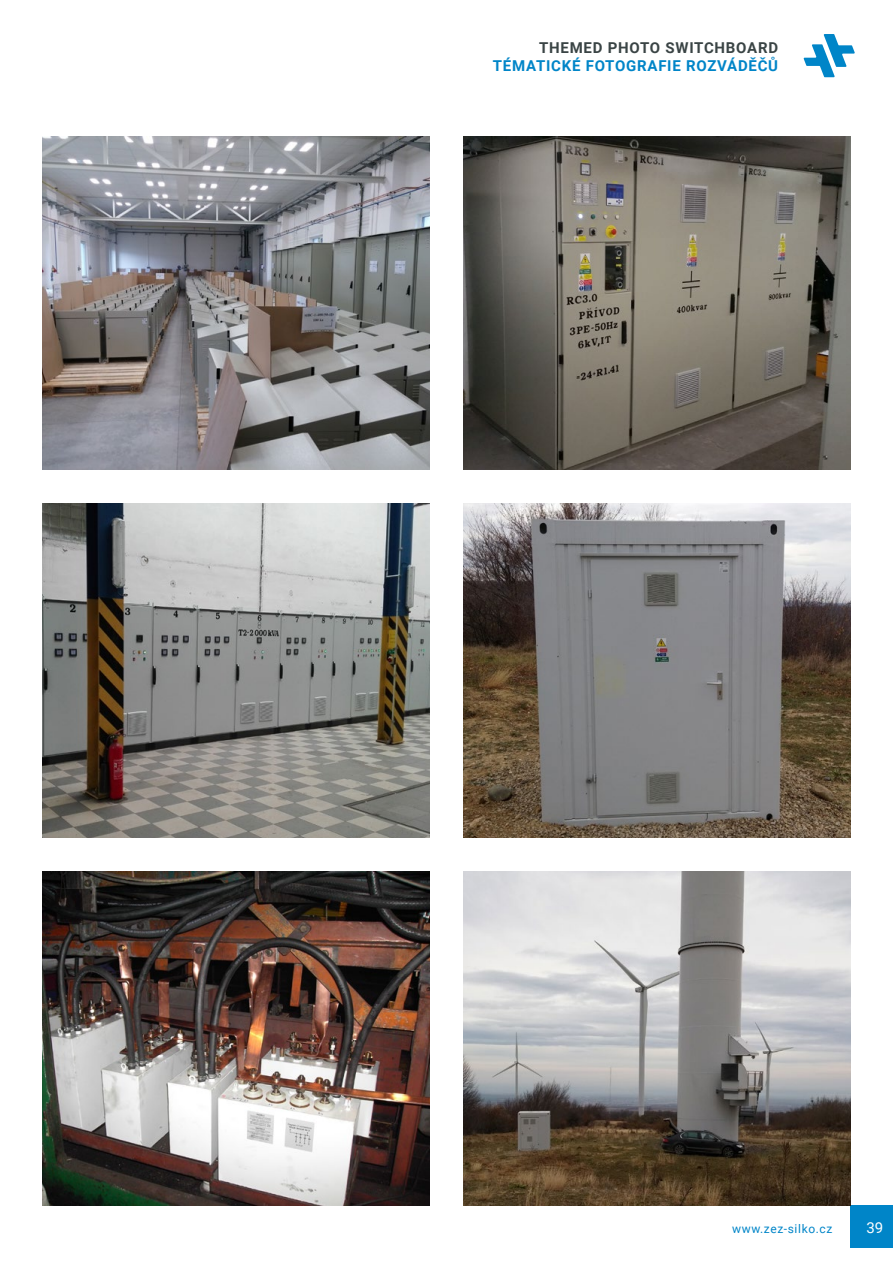
<style>
.page{position:relative;width:893px;height:1263px;background:#fff}
.page>*{position:absolute;margin:0;border:0;box-sizing:border-box;transform-origin:0 0}
.t1{font:700 15px "Roboto";letter-spacing:.05em;color:#0085c8}
.t2{font:700 15px "Roboto";letter-spacing:.05em;color:#3a4445}
.t3{font:15px "Roboto";color:#fff}
.t4{font:12px "Roboto";letter-spacing:.05em;color:#0085c8}
</style>
<div class="page">
<div style="left:850px;top:1205px;width:43px;height:43px;background:#0085c8"></div>
<svg style="left:803px;top:34px;width:52px;height:43px"></svg>
<img style="left:463px;top:136px;width:387px;height:334px">
<img style="left:463px;top:504px;width:387px;height:334px">
<img style="left:463px;top:872px;width:387px;height:333px">
<img style="left:43px;top:136px;width:386px;height:334px">
<img style="left:43px;top:504px;width:386px;height:334px">
<img style="left:43px;top:872px;width:386px;height:333px">
<p class="t2" style="left:539px;top:37px;width:240px">THEMED PHOTO SWITCHBOARD</p>
<p class="t1" style="left:493px;top:55px;width:287px">TÉMATICKÉ FOTOGRAFIE ROZVÁDĚČŮ</p>
<p class="t4" style="left:732px;top:1221px;width:102px">www.zez-silko.cz</p>
<p class="t3" style="left:866px;top:1217px;width:18px">39</p>
</div>
